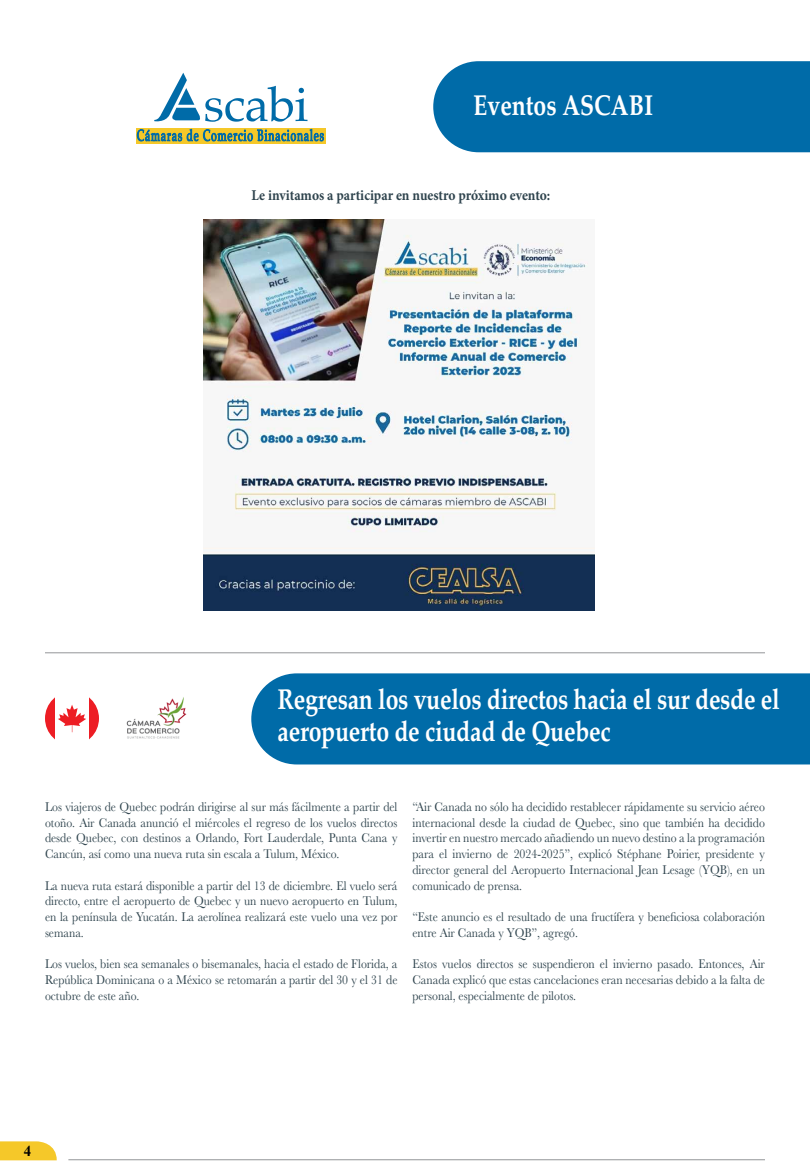
<style>
.page{position:relative;width:810px;height:1170px;background:#fff}
.page>*{position:absolute;margin:0;border:0;box-sizing:border-box;transform-origin:0 0}
.t1{font:700 28.75px/32.5px "Palatino";letter-spacing:-.01em;color:#fff;scale:.8 1}
.t2{font:700 15px "Minion Pro";letter-spacing:-.005em;color:#2f444e;scale:.9 1}
.t3{font:700 15px "Times New Roman";color:#000}
.t4{font:13.12px/15.8px "Baskerville";color:#2f444e;text-align:justify;scale:.9 1}
</style>
<div class="page">
<svg style="left:0;top:1141px;width:57px;height:19px"></svg>
<hr style="left:68px;top:1159px;width:697px;height:1px;background:#939598">
<div style="left:251px;top:673px;width:559px;height:91px;background:#006ba8"></div>
<hr style="left:45px;top:652px;width:720px;height:1px;background:#939598">
<svg style="left:89px;top:697px;width:10px;height:43px"></svg>
<svg style="left:58px;top:705px;width:28px;height:27px"></svg>
<svg style="left:45px;top:697px;width:10px;height:43px"></svg>
<img style="left:127px;top:697px;width:60px;height:42px">
<img style="left:204px;top:219px;width:390px;height:391px">
<div style="left:433px;top:61px;width:377px;height:91px;background:#006ba8"></div>
<svg style="left:136px;top:128px;width:189px;height:15px"></svg>
<svg style="left:154px;top:73px;width:154px;height:49px"></svg>
<svg style="left:137px;top:129px;width:187px;height:12px;background:#8b9f5f"></svg>
<h1 class="t1" style="left:474px;top:88px;width:226px">Eventos ASCABI</h1>
<p class="t2" style="left:251px;top:185px;width:334px">Le invitamos a participar en nuestro próximo evento:</p>
<h1 class="t1" style="left:278px;top:682px;width:629px">Regresan los vuelos directos hacia el sur desde el aeropuerto de ciudad de Quebec</h1>
<p class="t4" style="left:45px;top:799px;width:393px">Los viajeros de Quebec podrán dirigirse al sur más fácilmente a partir del otoño. Air Canada anunció el miércoles el regreso de los vuelos directos desde Quebec, con destinos a Orlando, Fort Lauderdale, Punta Cana y Cancún, así como una nueva ruta sin escala a Tulum, México.</p>
<p class="t4" style="left:45px;top:878px;width:393px">La nueva ruta estará disponible a partir del 13 de diciembre. El vuelo será directo, entre el aeropuerto de Quebec y un nuevo aeropuerto en Tulum, en la península de Yucatán. La aerolínea realizará este vuelo una vez por semana.</p>
<p class="t4" style="left:45px;top:957px;width:393px">Los vuelos, bien sea semanales o bisemanales, hacia el estado de Florida, a República Dominicana o a México se retomarán a partir del 30 y el 31 de octubre de este año.</p>
<p class="t4" style="left:412px;top:799px;width:393px">“Air Canada no sólo ha decidido restablecer rápidamente su servicio aéreo internacional desde la ciudad de Quebec, sino que también ha decidido invertir en nuestro mercado añadiendo un nuevo destino a la programación para el invierno de 2024-2025”, explicó Stéphane Poirier, presidente y director general del Aeropuerto Internacional Jean Lesage (YQB), en un comunicado de prensa.</p>
<p class="t4" style="left:412px;top:909px;width:393px">“Este anuncio es el resultado de una fructífera y beneficiosa colaboración entre Air Canada y YQB”, agregó.</p>
<p class="t4" style="left:412px;top:957px;width:393px">Estos vuelos directos se suspendieron el invierno pasado. Entonces, Air Canada explicó que estas cancelaciones eran necesarias debido a la falta de personal, especialmente de pilotos.</p>
<p class="t3" style="left:24px;top:1140px;width:9px">4</p>
</div>
